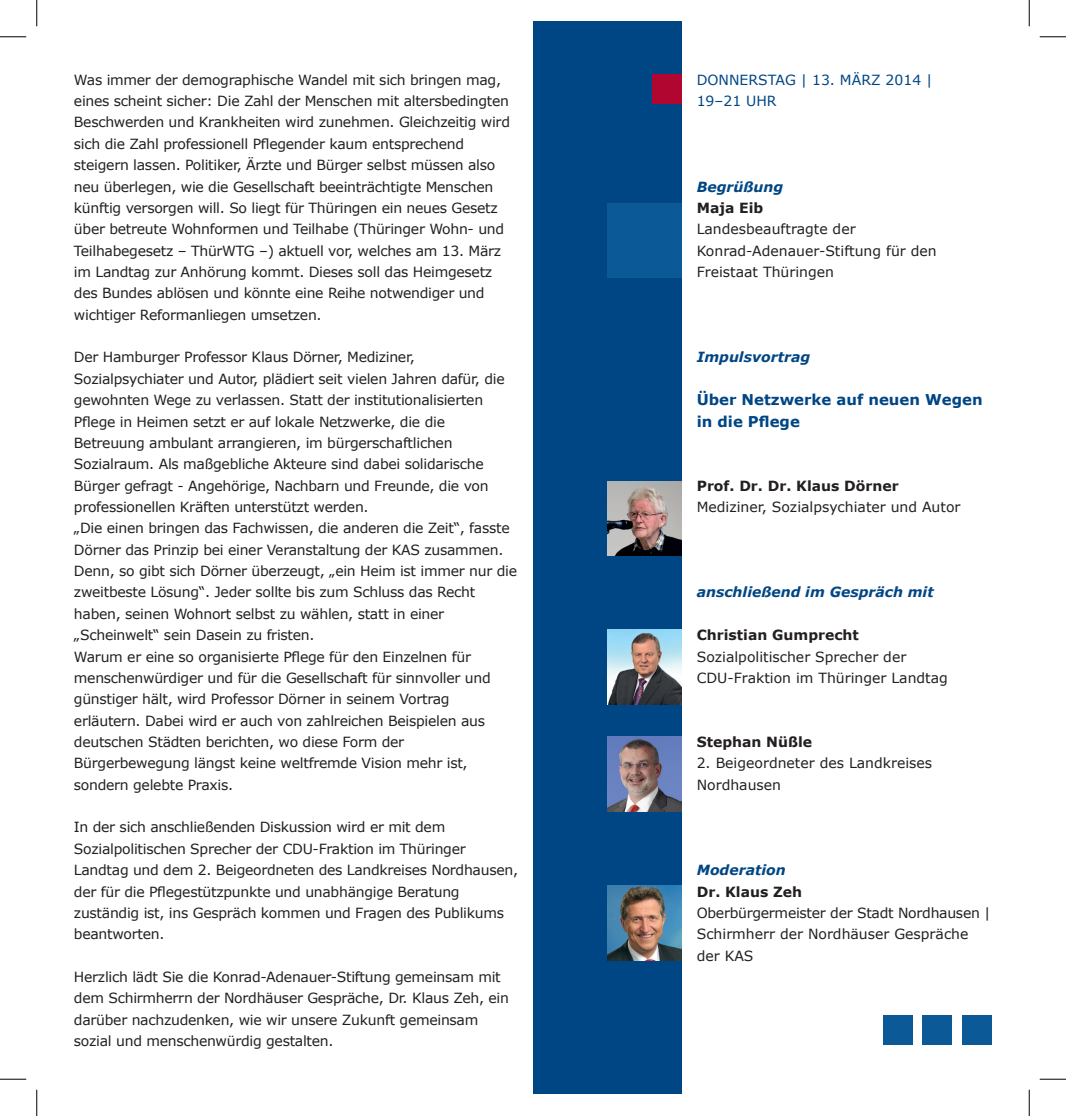
<style>
.page{position:relative;width:1066px;height:1116px;background:#fff}
.page>*{position:absolute;margin:0;border:0;box-sizing:border-box;transform-origin:0 0}
.t1{font:700 14.88px/21.3px "Verdana";color:#004684}
.t2{font:14px/21.3px "Verdana";letter-spacing:-.02em;color:#231f20}
.t3{font:700 14px "Verdana";color:#231f20}
.t4{font:14px/21.3px "Verdana";color:#231f20}
.t5{font:italic 700 14px "Verdana";color:#004684}
.t6{font:14px "Verdana";color:#004684}
</style>
<div class="page">
<div style="left:533px;top:22px;width:149px;height:1071px;background:#004684"></div>
<div style="left:652px;top:74px;width:30px;height:30px;background:#b00630"></div>
<img style="left:607px;top:630px;width:75px;height:74px">
<div style="left:962px;top:1014px;width:30px;height:30px;background:#0b5997"></div>
<div style="left:922px;top:1014px;width:30px;height:30px;background:#0b5997"></div>
<div style="left:883px;top:1014px;width:29px;height:30px;background:#0b5997"></div>
<img style="left:607px;top:885px;width:75px;height:74px">
<div style="left:607px;top:203px;width:75px;height:74px;background:#0b5997"></div>
<img style="left:607px;top:481px;width:75px;height:74px">
<img style="left:607px;top:736px;width:75px;height:75px">
<svg style="left:0;top:36px;width:26px;height:1px"></svg>
<svg style="left:1039px;top:36px;width:27px;height:1px"></svg>
<svg style="left:0;top:1078px;width:26px;height:1px"></svg>
<svg style="left:1039px;top:1078px;width:27px;height:1px"></svg>
<svg style="left:36px;top:0;width:1px;height:26px"></svg>
<svg style="left:36px;top:1089px;width:1px;height:26px"></svg>
<svg style="left:1029px;top:0;width:1px;height:26px"></svg>
<svg style="left:1029px;top:1089px;width:1px;height:26px"></svg>
<p class="t2" style="left:74px;top:68px;width:437px">Was immer der demographische Wandel mit sich bringen mag, eines scheint sicher: Die Zahl der Menschen mit altersbedingten Beschwerden und Krankheiten wird zunehmen. Gleichzeitig wird sich die Zahl professionell Pflegender kaum entsprechend steigern lassen. Politiker, Ärzte und Bürger selbst müssen also neu überlegen, wie die Gesellschaft beeinträchtigte Menschen künftig versorgen will. So liegt für Thüringen ein neues Gesetz über betreute Wohnformen und Teilhabe (Thüringer Wohn- und Teilhabegesetz – ThürWTG –) aktuell vor, welches am 13. März im Landtag zur Anhörung kommt. Dieses soll das Heimgesetz des Bundes ablösen und könnte eine Reihe notwendiger und wichtiger Reformanliegen umsetzen.</p>
<p class="t2" style="left:74px;top:346px;width:437px">Der Hamburger Professor Klaus Dörner, Mediziner, Sozialpsychiater und Autor, plädiert seit vielen Jahren dafür, die gewohnten Wege zu verlassen. Statt der institutionalisierten Pflege in Heimen setzt er auf lokale Netzwerke, die die Betreuung ambulant arrangieren, im bürgerschaftlichen Sozialraum. Als maßgebliche Akteure sind dabei solidarische Bürger gefragt - Angehörige, Nachbarn und Freunde, die von professionellen Kräften unterstützt werden.<br>„Die einen bringen das Fachwissen, die anderen die Zeit“, fasste Dörner das Prinzip bei einer Veranstaltung der KAS</p>
<p class="t2" style="left:74px;top:538px;width:444px;text-indent:350px">zusammen.<br>Denn, so gibt sich Dörner überzeugt, „ein Heim ist immer nur die zweitbeste Lösung“. Jeder sollte bis zum Schluss das Recht haben, seinen Wohnort selbst zu wählen, statt in einer „Scheinwelt“ sein Dasein zu fristen.<br>Warum er eine so organisierte Pflege für den Einzelnen für menschenwürdiger und für die Gesellschaft für sinnvoller und günstiger hält, wird Professor Dörner in seinem Vortrag erläutern. Dabei wird er auch von zahlreichen Beispielen aus deutschen Städten berichten, wo diese Form der Bürgerbewegung längst keine weltfremde Vision mehr ist, sondern gelebte Praxis.</p>
<p class="t2" style="left:74px;top:816px;width:373px">In der sich anschließenden Diskussion wird er mit dem<br>Sozialpolitischen Sprecher der CDU</p>
<p class="t2" style="left:74px;top:837px;width:446px;text-indent:239px">-Fraktion im Thüringer Landtag und dem 2. Beigeordneten des Landkreises Nordhausen, der für die Pflegestützpunkte und unabhängige Beratung zuständig ist, ins Gespräch kommen und Fragen des Publikums beantworten.</p>
<p class="t2" style="left:74px;top:965px;width:436px">Herzlich lädt Sie die Konrad-Adenauer-Stiftung gemeinsam mit dem Schirmherrn der Nordhäuser Gespräche, Dr. Klaus Zeh, ein darüber nachzudenken, wie wir unsere Zukunft gemeinsam sozial und menschenwürdig gestalten.</p>
<p class="t6" style="left:697px;top:71px;width:11px">DONNERSTAG</p>
<p class="t6" style="left:801px;top:71px;width:133px">| 13. MÄRZ 2014 |</p>
<p class="t6" style="left:697px;top:92px;width:61px">19–21 UHR</p>
<p class="t5" style="left:697px;top:177px;width:88px">Begrüßung</p>
<p class="t3" style="left:697px;top:199px;width:68px">Maja Eib</p>
<p class="t4" style="left:697px;top:218px;width:241px">Landesbeauftragte der<br>Konrad-Adenauer-Stiftung für den<br>Freistaat Thüringen</p>
<p class="t5" style="left:697px;top:348px;width:115px">Impulsvortrag</p>
<p class="t1" style="left:697px;top:388px;width:287px">Über Netzwerke auf neuen Wegen in die Pflege</p>
<p class="t3" style="left:697px;top:476px;width:203px">Prof. Dr. Dr. Klaus Dörner</p>
<p class="t2" style="left:697px;top:495px;width:265px">Mediziner, Sozialpsychiater und Autor</p>
<p class="t5" style="left:697px;top:583px;width:238px">anschließend im Gespräch mit</p>
<p class="t3" style="left:697px;top:626px;width:164px">Christian Gumprecht</p>
<p class="t2" style="left:697px;top:645px;width:211px">Sozialpolitischer Sprecher der<br>CDU</p>
<p class="t2" style="left:727px;top:666px;width:222px">-Fraktion im Thüringer Landtag</p>
<p class="t3" style="left:697px;top:733px;width:117px">Stephan Nüßle</p>
<p class="t2" style="left:697px;top:752px;width:237px">2. Beigeordneter des Landkreises<br>Nordhausen</p>
<p class="t5" style="left:697px;top:861px;width:91px">Moderation</p>
<p class="t3" style="left:697px;top:882px;width:107px">Dr. Klaus Zeh</p>
<p class="t2" style="left:697px;top:901px;width:295px">Oberbürgermeister der Stadt Nordhausen |<br>Schirmherr der Nordhäuser Gespräche der KAS</p>
</div>
